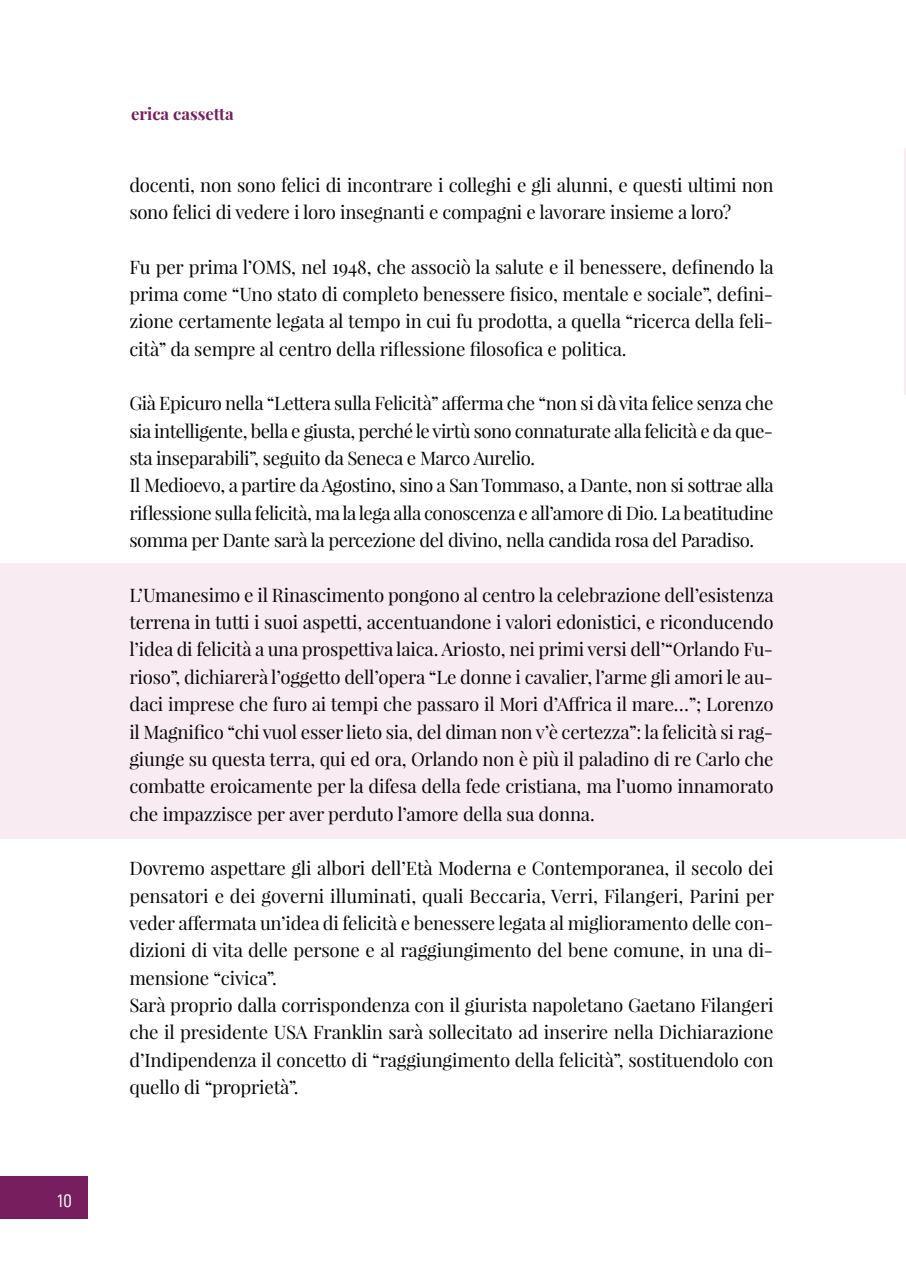
<style>
.page{position:relative;width:906px;height:1276px;background:#fff}
.page>*{position:absolute;margin:0;border:0;box-sizing:border-box;transform-origin:0 0}
.t1{font:18.15px/27.3px "Playfair Display";letter-spacing:-.015em;color:#080505;text-align:justify}
.t2{font:18.15px "D DIN";color:#fff}
.t3{font:700 16.65px "Playfair Display";color:#771e5e}
</style>
<div class="page">
<div style="left:0;top:563px;width:906px;height:275px;background:#f8ebf1"></div>
<div style="left:0;top:1177px;width:88px;height:42px;background:#771e5e"></div>
<hr style="left:904px;top:148px;width:2px;height:246px;background:#f8ebf1">
<p class="t2" style="left:57px;top:1192px;width:16px">10</p>
<p class="t3" style="left:131px;top:102px;width:104px">erica cassetta</p>
<p class="t1" style="left:129px;top:172px;width:645px">docenti, non sono felici di incontrare i colleghi e gli alunni, e questi ultimi non sono felici di vedere i loro insegnanti e compagni e lavorare insieme a loro?</p>
<p class="t1" style="left:129px;top:254px;width:646px">Fu per prima l’OMS, nel 1948, che associò la salute e il benessere, definendo la prima come “Uno stato di completo benessere fisico, mentale e sociale”, defini&shy;zione certamente legata al tempo in cui fu prodotta, a quella “ricerca della feli&shy;cità” da sempre al centro della riflessione filosofica e politica.</p>
<p class="t1" style="left:129px;top:391px;width:645px">Già Epicuro nella “Lettera sulla Felicità” afferma che “non si dà vita felice senza che sia intelligente, bella e giusta, perché le virtù sono connaturate alla felicità e da que&shy;sta inseparabili”, seguito da Seneca e Marco Aurelio.</p>
<p class="t1" style="left:129px;top:473px;width:646px">Il Medioevo, a partire da Agostino, sino a San Tommaso, a Dante, non si sottrae alla riflessione sulla felicità, ma la lega alla conoscenza e all’amore di Dio. La beatitudine somma per Dante sarà la percezione del divino, nella candida rosa del Paradiso.</p>
<p class="t1" style="left:129px;top:582px;width:646px">L’Umanesimo e il Rinascimento pongono al centro la celebrazione dell’esistenza terrena in tutti i suoi aspetti, accentuandone i valori edonistici, e riconducendo l’idea di felicità a una prospettiva laica. Ariosto, nei primi versi dell’“Orlando Fu&shy;rioso”, dichiarerà l’oggetto dell’opera “Le donne i cavalier, l’arme gli amori le au&shy;daci imprese che furo ai tempi che passaro il Mori d’Affrica il mare…”; Lorenzo il Magnifico “chi vuol esser lieto sia, del diman non v’è certezza”: la felicità si rag&shy;giunge su questa terra, qui ed ora, Orlando non è più il paladino di re Carlo che combatte eroicamente per la difesa della fede cristiana, ma l’uomo innamorato che impazzisce per aver perduto l’amore della sua donna.</p>
<p class="t1" style="left:129px;top:856px;width:646px">Dovremo aspettare gli albori dell’Età Moderna e Contemporanea, il secolo dei pensatori e dei governi illuminati, quali Beccaria, Verri, Filangeri, Parini per veder affermata un’idea di felicità e benessere legata al miglioramento delle con&shy;dizioni di vita delle persone e al raggiungimento del bene comune, in una di&shy;mensione “civica”.</p>
<p class="t1" style="left:129px;top:993px;width:646px">Sarà proprio dalla corrispondenza con il giurista napoletano Gaetano Filangeri che il presidente USA Franklin sarà sollecitato ad inserire nella Dichiarazione d’Indipendenza il concetto di “raggiungimento della felicità”, sostituendolo con quello di “proprietà”.</p>
</div>
